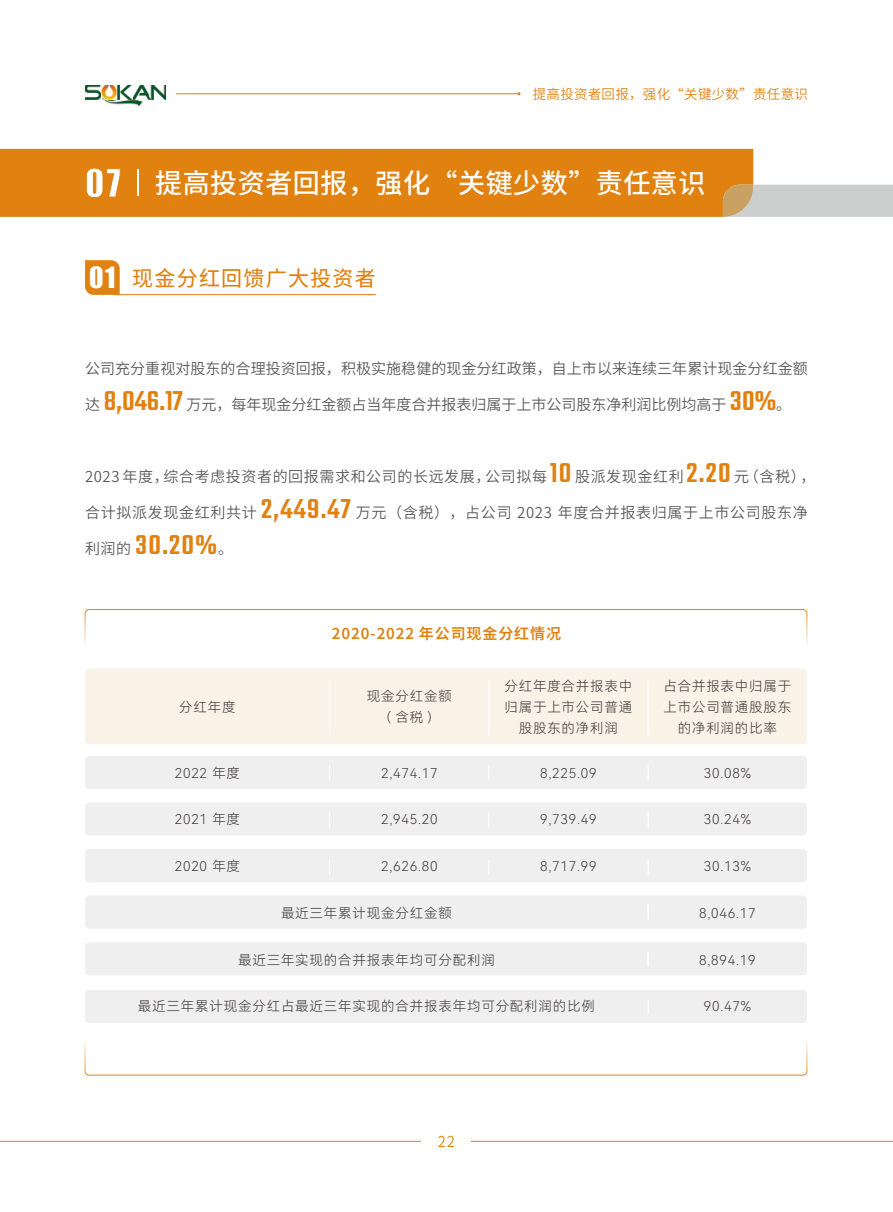
<style>
.page{position:relative;width:893px;height:1212px;background:#fff}
.page>*{position:absolute;margin:0;border:0;box-sizing:border-box;transform-origin:0 0}
.t1{font:500 30px "Teko";color:#e08110}
.t2{font:27px "Dream Han Sans CN W16";letter-spacing:.02em;color:#fff}
.t3{font:21px "Dream Han Sans CN W14";letter-spacing:.06em;color:#e08110}
.t4{font:15px "Dream Han Sans CN W10";letter-spacing:.005em;color:#595757}
.t5{font:15px "Dream Han Sans CN W10";letter-spacing:.04em;color:#595757}
.t6{font:15px "Dream Han Sans CN W10";letter-spacing:.045em;color:#595757}
.t7{font:15px "Dream Han Sans CN W20";letter-spacing:.06em;color:#e08110}
.t8{font:15px "Dream Han Sans CN W10";color:#e08110}
.t9{font:13.5px/21px "Harmony OS Sans SC Light";letter-spacing:.06em;color:#3e3a39;text-align:center}
.t10{font:13.5px "Dream Han Sans CN W10";letter-spacing:.02em;color:#e08110}
.s1{font-family:"Impact";font-size:35.85px}
.s2{font-family:"Impact";font-size:27px;color:#fff}
.s3{font-family:"Teko";font-weight:500;font-size:30px;color:#e08110}
.s4{font-family:"Dream Han Sans CN W10";font-weight:400;font-size:15px;color:#595757}
</style>
<div class="page">
<hr style="left:0;top:1141px;width:893px;height:1px;background:#e08110">
<div style="left:422px;top:1134px;width:49px;height:15px;background:#fff"></div>
<div style="left:85px;top:669px;width:722px;height:75px;background:#fbf2e7;border-radius:4px"></div>
<div style="left:85px;top:756px;width:722px;height:33px;background:#efefef;border-radius:4px"></div>
<div style="left:85px;top:802px;width:722px;height:34px;background:#efefef;border-radius:4px"></div>
<div style="left:85px;top:849px;width:722px;height:33px;background:#efefef;border-radius:4px"></div>
<div style="left:85px;top:896px;width:722px;height:33px;background:#efefef;border-radius:4px"></div>
<div style="left:85px;top:942px;width:722px;height:33px;background:#efefef;border-radius:4px"></div>
<div style="left:85px;top:990px;width:722px;height:33px;background:#efefef;border-radius:4px"></div>
<div style="left:0;top:149px;width:753px;height:68px;background:#e08110"></div>
<svg style="left:723px;top:185px;width:170px;height:32px;background:#ccc7be"></svg>
<svg style="left:137px;top:170px;width:1px;height:26px"></svg>
<img style="left:85px;top:85px;width:81px;height:21px">
<hr style="left:176px;top:93px;width:343px;height:1px;background:#e08110">
<svg style="left:85px;top:260px;width:35px;height:35px"></svg>
<hr style="left:113px;top:294px;width:263px;height:1px;background:#e08110">
<hr style="left:488px;top:679px;width:1px;height:56px;background:#fff">
<hr style="left:329px;top:679px;width:1px;height:56px;background:#fff">
<hr style="left:648px;top:679px;width:1px;height:56px;background:#fff">
<svg style="left:488px;top:765px;width:1px;height:14px"></svg>
<svg style="left:329px;top:765px;width:1px;height:15px"></svg>
<svg style="left:648px;top:765px;width:1px;height:14px"></svg>
<svg style="left:488px;top:813px;width:1px;height:14px"></svg>
<svg style="left:329px;top:813px;width:1px;height:14px"></svg>
<svg style="left:648px;top:813px;width:1px;height:14px"></svg>
<svg style="left:488px;top:860px;width:1px;height:14px"></svg>
<svg style="left:329px;top:860px;width:1px;height:15px"></svg>
<svg style="left:648px;top:860px;width:1px;height:15px"></svg>
<svg style="left:648px;top:1001px;width:1px;height:13px"></svg>
<svg style="left:648px;top:904px;width:1px;height:15px"></svg>
<svg style="left:648px;top:952px;width:1px;height:14px"></svg>
<div style="left:85px;top:609px;width:722px;height:76px;border:1px solid #e08110;border-radius:4px"></div>
<div style="left:85px;top:999px;width:722px;height:76px;border:1px solid #e08110;border-radius:4px"></div>
<p class="t10" style="left:533px;top:85px;width:277px">提高投资者回报，强化“关键少数”责任意识</p>
<h2 class="t2" style="left:85px;top:166px;width:622px"><span class="s1">07</span> 提高投资者回报，强化“关键少数”责任意识</h2>
<h3 class="t3" style="left:89px;top:264px;width:288px"><span class="s2">01</span> 现金分红回馈广大投资者</h3>
<p class="t4" style="left:85px;top:359px;width:724px">公司充分重视对股东的合理投资回报，积极实施稳健的现金分红政策，自上市以来连续三年累计现金分红金额</p>
<p class="t4" style="left:85px;top:395px;width:708px">达 <span class="s3">8,046.17</span> 万元，每年现金分红金额占当年度合并报表归属于上市公司股东净利润比例均高于 <span class="s3">30%</span>。</p>
<p class="t5" style="left:85px;top:467px;width:732px">2023 年度，综合考虑投资者的回报需求和公司的长远发展，公司拟每 <span class="s3">10</span> 股派发现金红利 <span class="s3">2.20</span> 元（含税），</p>
<p class="t6" style="left:85px;top:503px;width:724px">合计拟派发现金红利共计 <span class="s3">2,449.47</span> 万元（含税），占公司 2023 年度合并报表归属于上市公司股东净</p>
<h1 class="t1" style="left:85px;top:527px;width:150px"><span class="s4">利润的</span> 30.20%<span class="s4">。</span></h1>
<p class="t7" style="left:332px;top:624px;width:231px">2020-2022 年公司现金分红情况</p>
<p class="t9" style="left:179px;top:696px;width:58px">分红年度</p>
<p class="t9" style="left:367px;top:685px;width:87px">现金分红金额(含税)</p>
<p class="t9" style="left:504px;top:675px;width:129px">分红年度合并报表中归属于上市公司普通股股东的净利润</p>
<p class="t9" style="left:663px;top:675px;width:129px">占合并报表中归属于上市公司普通股股东的净利润的比率</p>
<p class="t9" style="left:175px;top:762px;width:67px">2022 年度</p>
<p class="t9" style="left:381px;top:762px;width:58px">2,474.17</p>
<p class="t9" style="left:540px;top:762px;width:58px">8,225.09</p>
<p class="t9" style="left:704px;top:762px;width:49px">30.08%</p>
<p class="t9" style="left:175px;top:808px;width:67px">2021 年度</p>
<p class="t9" style="left:381px;top:808px;width:58px">2,945.20</p>
<p class="t9" style="left:540px;top:808px;width:58px">9,739.49</p>
<p class="t9" style="left:704px;top:808px;width:49px">30.24%</p>
<p class="t9" style="left:175px;top:855px;width:67px">2020 年度</p>
<p class="t9" style="left:381px;top:855px;width:58px">2,626.80</p>
<p class="t9" style="left:540px;top:855px;width:58px">8,717.99</p>
<p class="t9" style="left:704px;top:855px;width:49px">30.13%</p>
<p class="t9" style="left:281px;top:902px;width:172px">最近三年累计现金分红金额</p>
<p class="t9" style="left:699px;top:902px;width:58px">8,046.17</p>
<p class="t9" style="left:238px;top:949px;width:258px">最近三年实现的合并报表年均可分配利润</p>
<p class="t9" style="left:699px;top:949px;width:58px">8,894.19</p>
<p class="t9" style="left:138px;top:995px;width:459px">最近三年累计现金分红占最近三年实现的合并报表年均可分配利润的比例</p>
<p class="t9" style="left:704px;top:995px;width:49px">90.47%</p>
<p class="t8" style="left:438px;top:1132px;width:19px">22</p>
</div>
